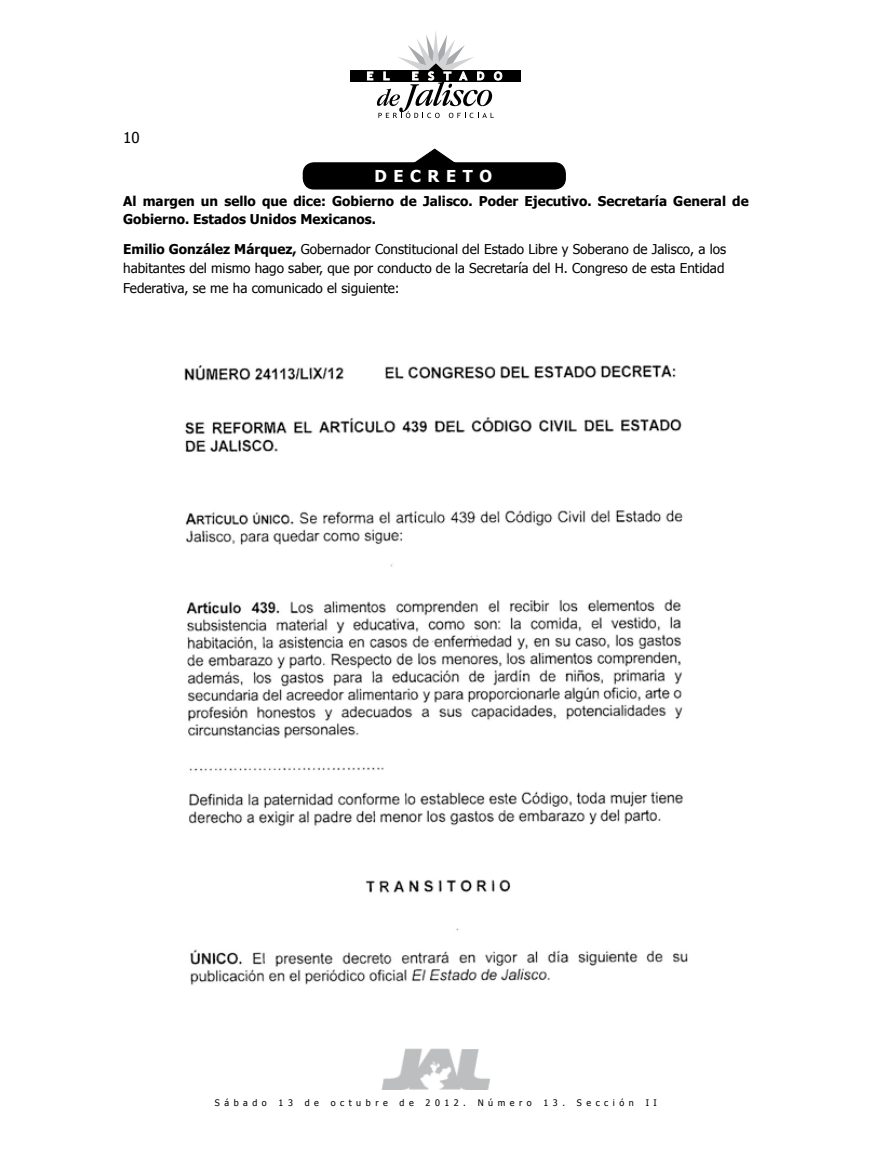
<style>
.page{position:relative;width:872px;height:1149px;background:#fff}
.page>*{position:absolute;margin:0;border:0;box-sizing:border-box;transform-origin:0 0}
.t1{font:700 16.35px "Tahoma";letter-spacing:.4em;color:#fff}
.t2{font:15px "Tahoma";color:#000}
.t3{font:13.5px/18.5px "Tahoma";color:#000}
.t4{font:700 13.5px/18px "Tahoma";color:#000}
.t5{font:9px "Tahoma";letter-spacing:.5em;color:#000}
.s1{font-weight:700}
</style>
<div class="page">
<img style="left:382px;top:1048px;width:109px;height:41px">
<div style="left:350px;top:70px;width:171px;height:11px;background:#000"></div>
<svg style="left:367px;top:31px;width:135px;height:87px"></svg>
<img style="left:184px;top:365px;width:504px;height:620px">
<div style="left:303px;top:163px;width:262px;height:26px;background:#000;border-radius:10px"></div>
<div style="left:303px;top:162px;width:263px;height:27px;border:2px solid #000;border-radius:10px"></div>
<svg style="left:413px;top:149px;width:43px;height:15px"></svg>
<p class="t2" style="left:123px;top:127px;width:18px">10</p>
<p class="t1" style="left:374px;top:165px;width:119px">DECRETO</p>
<p class="t4" style="left:123px;top:191px;width:627px">Al margen un sello que dice: Gobierno de Jalisco. Poder Ejecutivo. Secretaría General de<br>Gobierno. Estados Unidos Mexicanos.</p>
<p class="t3" style="left:123px;top:239px;width:604px"><span class="s1">Emilio González Márquez,</span> Gobernador Constitucional del Estado Libre y Soberano de Jalisco, a los habitantes del mismo hago saber, que por conducto de la Secretaría del H. Congreso de esta Entidad</p>
<p class="t3" style="left:123px;top:278px;width:278px">Federativa, se me ha comunicado el siguiente:</p>
<p class="t5" style="left:215px;top:1095px;width:53px">Sábado</p>
<p class="t5" style="left:278px;top:1095px;width:16px">1 3</p>
<p class="t5" style="left:305px;top:1095px;width:16px">d e</p>
<p class="t5" style="left:331px;top:1095px;width:58px">octubre</p>
<p class="t5" style="left:399px;top:1095px;width:16px">d e</p>
<p class="t5" style="left:425px;top:1095px;width:42px">2012.</p>
<p class="t5" style="left:478px;top:1095px;width:55px">Número</p>
<p class="t5" style="left:543px;top:1095px;width:92px">13. Sección</p>
<p class="t5" style="left:646px;top:1095px;width:13px">I I</p>
</div>
